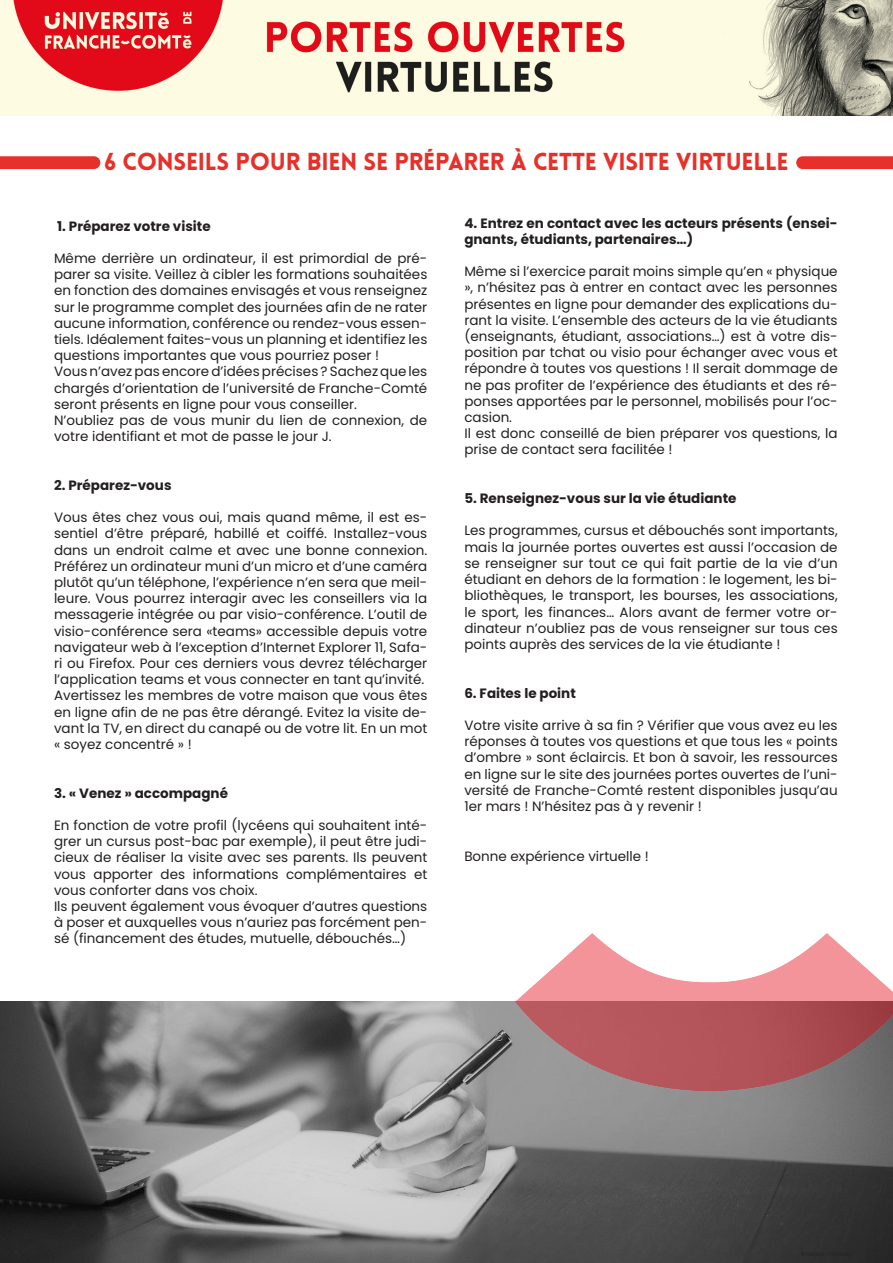
<style>
.page{position:relative;width:893px;height:1263px;background:#fff}
.page>*{position:absolute;margin:0;border:0;box-sizing:border-box;transform-origin:0 0}
.t1{font:900 24px "Lovelo";letter-spacing:-.01em;color:#e7302a}
.t2{font:13.5px/16.2px "Poppins";color:#231f20;text-align:justify}
.t3{font:700 13.5px/16.2px "Poppins";color:#231f20}
</style>
<div class="page">
<img style="left:0;top:1001px;width:893px;height:262px">
<svg style="left:796px;top:156px;width:97px;height:13px"></svg>
<svg style="left:0;top:156px;width:100px;height:13px"></svg>
<img style="left:516px;top:934px;width:377px;height:156px">
<img style="left:0;top:0;width:893px;height:116px">
<p class="t1" style="left:104px;top:146px;width:686px">6 CONSEILS POUR BIEN SE PRÉPARER À CETTE VISITE VIRTUELLE</p>
<p class="t3" style="left:57px;top:218px;width:155px">1. Préparez votre visite</p>
<p class="t2" style="left:54px;top:250px;width:375px">Même derrière un ordinateur, il est primordial de pré&shy;parer sa visite. Veillez à cibler les formations souhaitées en fonction des domaines envisagés et vous renseignez sur le programme complet des journées afin de ne rater aucune information, conférence ou rendez-vous essen&shy;tiels. Idéalement faites-vous un planning et identifiez les questions importantes que vous pourriez poser !</p>
<p class="t2" style="left:54px;top:364px;width:375px">Vous n’avez pas encore d’idées précises ? Sachez que les chargés d’orientation de l’université de Franche-Comté seront présents en ligne pour vous conseiller.</p>
<p class="t2" style="left:54px;top:412px;width:375px">N’oubliez pas de vous munir du lien de connexion, de votre identifiant et mot de passe le jour J.</p>
<p class="t3" style="left:54px;top:477px;width:119px">2. Préparez-vous</p>
<p class="t2" style="left:54px;top:509px;width:375px">Vous êtes chez vous oui, mais quand même, il est es&shy;sentiel d’être préparé, habillé et coiffé. Installez-vous dans un endroit calme et avec une bonne connexion.<br>Préférez un ordinateur muni d’un micro et d’une caméra plutôt qu’un téléphone, l’expérience n’en sera que meil&shy;leure. Vous pourrez interagir avec les conseillers via la messagerie intégrée ou par visio-conférence. L’outil de visio-conférence sera «teams» accessible depuis votre navigateur web à l’exception d’Internet Explorer 11, Safa&shy;ri ou Firefox. Pour ces derniers vous devrez télécharger l’application teams et vous connecter en tant qu’invité.</p>
<p class="t2" style="left:54px;top:688px;width:375px">Avertissez les membres de votre maison que vous êtes en ligne afin de ne pas être dérangé. Evitez la visite de&shy;vant la TV, en direct du canapé ou de votre lit. En un mot « soyez concentré » !</p>
<p class="t3" style="left:54px;top:785px;width:176px">3. « Venez » accompagné</p>
<p class="t2" style="left:54px;top:817px;width:375px">En fonction de votre profil (lycéens qui souhaitent inté&shy;grer un cursus post-bac par exemple), il peut être judi&shy;cieux de réaliser la visite avec ses parents. Ils peuvent vous apporter des informations complémentaires et vous conforter dans vos choix.</p>
<p class="t2" style="left:54px;top:898px;width:375px">Ils peuvent également vous évoquer d’autres questions à poser et auxquelles vous n’auriez pas forcément pen&shy;sé (financement des études, mutuelle, débouchés…)</p>
<p class="t3" style="left:464px;top:215px;width:375px">4. Entrez en contact avec les acteurs présents (ensei&shy;gnants, étudiants, partenaires…)</p>
<p class="t2" style="left:464px;top:263px;width:375px">Même si l’exercice parait moins simple qu’en « physique », n’hésitez pas à entrer en contact avec les personnes présentes en ligne pour demander des explications du&shy;rant la visite. L’ensemble des acteurs de la vie étudiants (enseignants, étudiant, associations…) est à votre dis&shy;position par tchat ou visio pour échanger avec vous et répondre à toutes vos questions ! Il serait dommage de ne pas profiter de l’expérience des étudiants et des ré&shy;ponses apportées par le personnel, mobilisés pour l’oc&shy;casion.</p>
<p class="t2" style="left:464px;top:425px;width:375px">Il est donc conseillé de bien préparer vos questions, la prise de contact sera facilitée !</p>
<p class="t3" style="left:464px;top:490px;width:274px">5. Renseignez-vous sur la vie étudiante</p>
<p class="t2" style="left:464px;top:523px;width:375px">Les programmes, cursus et débouchés sont importants, mais la journée portes ouvertes est aussi l’occasion de se renseigner sur tout ce qui fait partie de la vie d’un étudiant en dehors de la formation : le logement, les bi&shy;bliothèques, le transport, les bourses, les associations, le sport, les finances… Alors avant de fermer votre or&shy;dinateur n’oubliez pas de vous renseigner sur tous ces points auprès des services de la vie étudiante !</p>
<p class="t3" style="left:464px;top:685px;width:113px">6. Faites le point</p>
<p class="t2" style="left:464px;top:717px;width:375px">Votre visite arrive à sa fin ? Vérifier que vous avez eu les réponses à toutes vos questions et que tous les « points d’ombre » sont éclaircis. Et bon à savoir, les ressources en ligne sur le site des journées portes ouvertes de l’uni&shy;versité de Franche-Comté restent disponibles jusqu’au 1er mars ! N’hésitez pas à y revenir !</p>
<p class="t2" style="left:464px;top:848px;width:186px">Bonne expérience virtuelle !</p>
</div>
